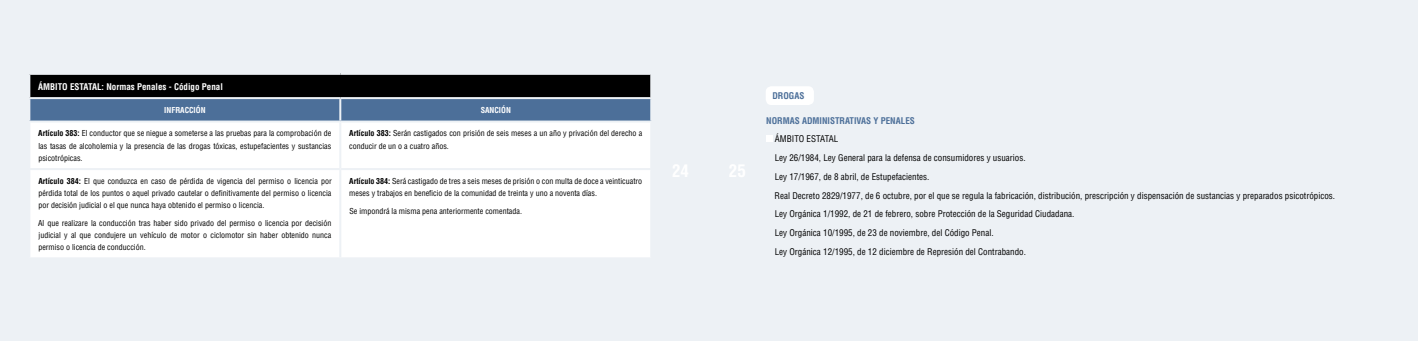
<style>
.page{position:relative;width:1418px;height:341px;background:#fff}
.page>*{position:absolute;margin:0;border:0;box-sizing:border-box;transform-origin:0 0}
.t1{font:condensed 9px/18.7px "Helvetica";color:#000}
.t2{font:700 condensed 9px "Helvetica";color:#fff}
.t3{font:700 condensed 9px "Helvetica";color:#4c6f99}
.t4{font:condensed 8px/12px "Helvetica";color:#000;text-align:justify}
.t5{font:700 condensed 8px "Helvetica";color:#fff}
.s1{font-weight:700}
</style>
<div class="page">
<div style="left:0;top:0;width:709px;height:340px;background:#edf1f5"></div>
<div style="left:709px;top:0;width:708px;height:340px;background:#edf1f5"></div>
<div style="left:765px;top:86px;width:49px;height:19px;background:#fff;border-radius:6px"></div>
<div style="left:765px;top:135px;width:7px;height:7px;background:#fff"></div>
<div style="left:29px;top:74px;width:622px;height:24px;background:#000"></div>
<div style="left:30px;top:99px;width:620px;height:21px;background:#4c6f99"></div>
<div style="left:30px;top:123px;width:620px;height:134px;background:#fff"></div>
<hr style="left:28px;top:73px;width:312px;height:2px;background:#edf1f5">
<hr style="left:28px;top:75px;width:2px;height:22px;background:#edf1f5">
<hr style="left:340px;top:73px;width:312px;height:2px;background:#edf1f5">
<hr style="left:650px;top:75px;width:2px;height:22px;background:#edf1f5">
<hr style="left:28px;top:97px;width:312px;height:2px;background:#edf1f5">
<hr style="left:340px;top:97px;width:312px;height:2px;background:#edf1f5">
<hr style="left:339px;top:99px;width:2px;height:21px;background:#edf1f5">
<hr style="left:339px;top:122px;width:2px;height:46px;background:#edf1f5">
<hr style="left:28px;top:168px;width:312px;height:2px;background:#edf1f5">
<hr style="left:340px;top:168px;width:312px;height:2px;background:#edf1f5">
<hr style="left:339px;top:170px;width:2px;height:87px;background:#edf1f5">
<p class="t2" style="left:38px;top:80px;width:186px">ÁMBITO ESTATAL: Normas Penales - Código Penal</p>
<p class="t5" style="left:164px;top:105px;width:43px">INFRACCIÓN</p>
<p class="t5" style="left:480px;top:105px;width:32px">SANCIÓN</p>
<p class="t4" style="left:38px;top:127px;width:294px"><span class="s1">Artículo 383:</span> El conductor que se niegue a someterse a las pruebas para la comprobación de las tasas de alcoholemia y la presencia de las drogas tóxicas, estupefacientes y sustancias psicotrópicas.</p>
<p class="t4" style="left:349px;top:127px;width:295px"><span class="s1">Artículo 383:</span> Serán castigados con prisión de seis meses a un año y privación del derecho a conducir de un o a cuatro años.</p>
<p class="t4" style="left:38px;top:175px;width:295px"><span class="s1">Artículo 384:</span> El que conduzca en caso de pérdida de vigencia del permiso o licencia por pérdida total de los puntos o aquel privado cautelar o definitivamente del permiso o licencia por decisión judicial o el que nunca haya obtenido el permiso o licencia.</p>
<p class="t4" style="left:38px;top:216px;width:295px">Al que realizare la conducción tras haber sido privado del permiso o licencia por decisión judicial y al que condujere un vehículo de motor o ciclomotor sin haber obtenido nunca permiso o licencia de conducción.</p>
<p class="t4" style="left:349px;top:175px;width:294px"><span class="s1">Artículo 384:</span> Será castigado de tres a seis meses de prisión o con multa de doce a veinticuatro meses y trabajos en beneficio de la comunidad de treinta y uno a noventa días.</p>
<p class="t4" style="left:349px;top:204px;width:174px">Se impondrá la misma pena anteriormente comentada.</p>
<p class="t3" style="left:772px;top:90px;width:33px">DROGAS</p>
<p class="t3" style="left:766px;top:115px;width:149px">NORMAS ADMINISTRATIVAS Y PENALES</p>
<p class="t1" style="left:775px;top:129px;width:11px">ÁMBITOEST</p>
<p class="t1" style="left:774px;top:129px;width:562px;text-indent:45px">ATAL<br>Ley 26/1984, Ley General para la defensa de consumidores y usuarios.<br>Ley 17/1967, de 8 abril, de Estupefacientes.<br>Real Decreto 2829/1977, de 6 octubre, por el que se regula la fabricación, distribución, prescripción y dispensación de sustancias y preparados psicotrópicos.<br>Ley Orgánica 1/1992, de 21 de febrero, sobre Protección de la Seguridad Ciudadana.<br>Ley Orgánica 10/1995, de 23 de noviembre, del Código Penal.<br>Ley Orgánica 12/1995, de 12 diciembre de Represión del Contrabando.</p>
</div>
